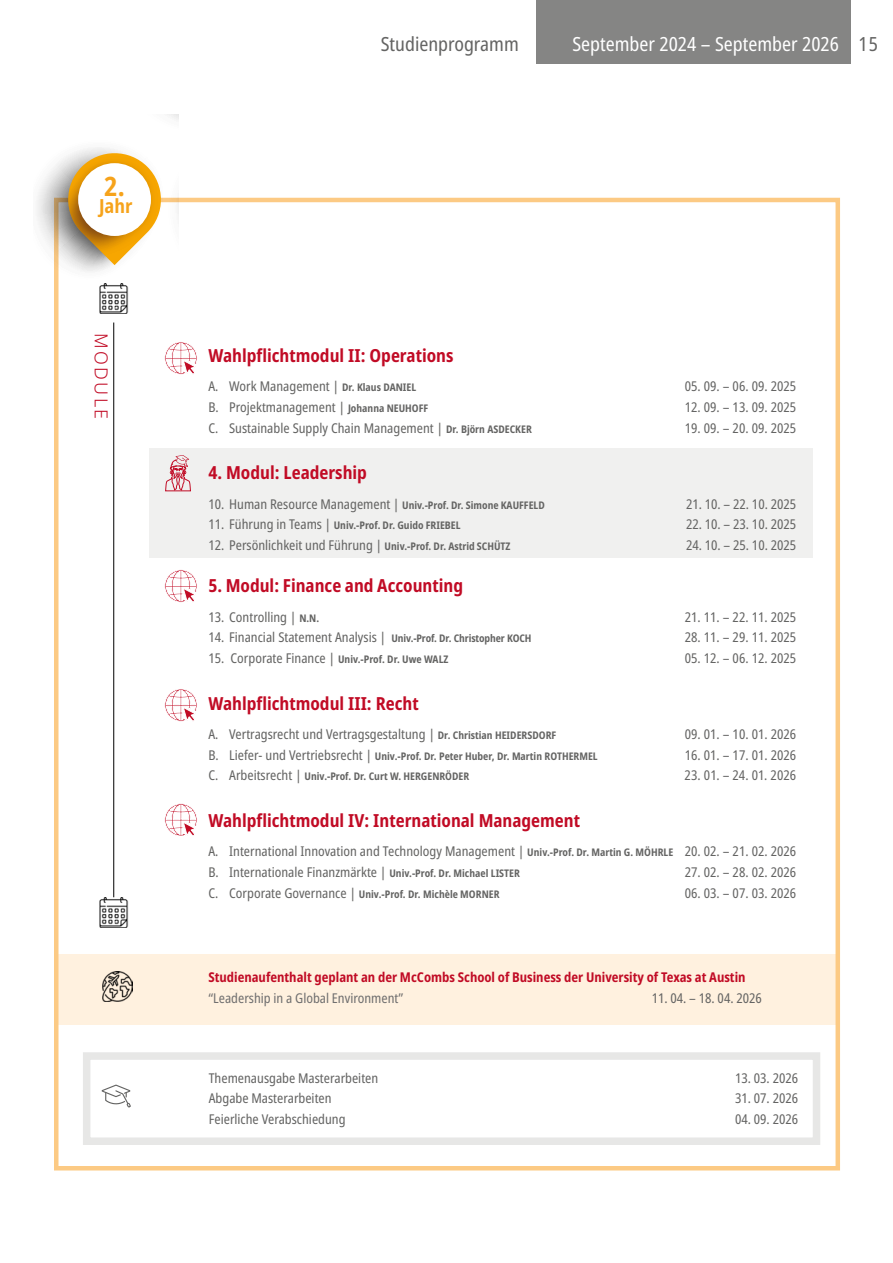
<style>
.page{position:relative;width:893px;height:1263px;background:#fff}
.page>*{position:absolute;margin:0;border:0;box-sizing:border-box;transform-origin:0 0}
.t1{font:700 condensed 26.85px "Noto Sans";color:#f6a31b}
.t2{font:condensed 19.5px "Noto Sans";color:#fff}
.t3{font:condensed 19.5px "Noto Sans";color:#646463}
.t4{font:700 condensed 19.5px "Noto Sans";color:#f6a31b}
.t5{font:700 condensed 18px "Noto Sans";color:#c10b25}
.t6{font:18px "Noto Sans";letter-spacing:.135em;color:#c10b25}
.t7{font:condensed 13.5px/20.7px "Noto Sans";color:#646463}
.t8{font:700 condensed 13.5px "Noto Sans";color:#c10b25}
.t9{font:condensed 13.5px "Noto Sans";color:#706f6f}
.t10{font:700 condensed 10.5px "Noto Sans";color:#646463}
.s1{color:#646463}
.s2{font-weight:700;font-size:10.5px}
.s3{font-weight:400;font-size:13.5px}
</style>
<div class="page">
<div style="left:536px;top:0;width:314px;height:64px;background:#858584"></div>
<div style="left:55px;top:954px;width:782px;height:70px;background:#fff1df"></div>
<div style="left:149px;top:448px;width:663px;height:110px;background:#f0f0ef"></div>
<div style="left:54px;top:198px;width:786px;height:972px;border:4px solid #fcca84"></div>
<img style="left:99px;top:286px;width:30px;height:28px">
<img style="left:99px;top:897px;width:30px;height:30px">
<svg style="left:37px;top:115px;width:142px;height:171px"></svg>
<hr style="left:113px;top:322px;width:1px;height:575px;background:#000">
<img style="left:103px;top:971px;width:30px;height:30px">
<svg style="left:165px;top:455px;width:26px;height:36px"></svg>
<svg style="left:165px;top:803px;width:32px;height:33px"></svg>
<svg style="left:165px;top:689px;width:32px;height:32px"></svg>
<svg style="left:165px;top:570px;width:32px;height:32px"></svg>
<svg style="left:165px;top:342px;width:32px;height:32px"></svg>
<div style="left:83px;top:1052px;width:737px;height:93px;border:8px solid #e7e7e6"></div>
<svg style="left:102px;top:1084px;width:29px;height:23px"></svg>
<h1 class="t1" style="left:104px;top:166px;width:22px">2.</h1>
<h2 class="t4" style="left:99px;top:191px;width:35px">Jahr</h2>
<h3 class="t6" style="left:114px;top:333px;width:88px;rotate:90deg">MODULE</h3>
<h2 class="t3" style="left:381px;top:30px;width:140px">Studienprogramm</h2>
<h2 class="t2" style="left:572px;top:30px;width:307px">September 2024 – September 2026 <span class="s1">15</span></h2>
<h3 class="t5" style="left:208px;top:343px;width:247px">Wahlpflichtmodul II: Operations</h3>
<p class="t7" style="left:208px;top:376px;width:209px">A. Work Management | <span class="s2">Dr. Klaus DANIEL</span></p>
<p class="t7" style="left:685px;top:376px;width:113px">05. 09. – 06. 09. 2025</p>
<p class="t7" style="left:208px;top:397px;width:221px">B. Projektmanagement | <span class="s2">Johanna NEUHOFF</span></p>
<p class="t7" style="left:685px;top:397px;width:113px">12. 09. – 13. 09. 2025</p>
<p class="t7" style="left:208px;top:418px;width:325px">C. Sustainable Supply Chain Management | <span class="s2">Dr. Björn ASDECKER</span></p>
<p class="t7" style="left:685px;top:418px;width:113px">19. 09. – 20. 09. 2025</p>
<h3 class="t5" style="left:208px;top:460px;width:160px">4. Modul: Leadership</h3>
<p class="t10" style="left:208px;top:497px;width:338px"><span class="s3">10. Human Resource Management |</span> Univ.-Prof. Dr. Simone KAUFFELD</p>
<p class="t7" style="left:686px;top:494px;width:112px">21. 10. – 22. 10. 2025</p>
<p class="t10" style="left:208px;top:518px;width:254px"><span class="s3">11. Führung in Teams |</span> Univ.-Prof. Dr. Guido FRIEBEL</p>
<p class="t7" style="left:686px;top:514px;width:112px">22. 10. – 23. 10. 2025</p>
<p class="t7" style="left:208px;top:535px;width:304px">12. Persönlichkeit und Führung | <span class="s2">Univ.-Prof. Dr. Astrid SCHÜTZ</span></p>
<p class="t7" style="left:686px;top:535px;width:112px">24. 10. – 25. 10. 2025</p>
<h3 class="t5" style="left:208px;top:573px;width:256px">5. Modul: Finance and Accounting</h3>
<p class="t7" style="left:208px;top:607px;width:112px">13. Controlling | <span class="s2">N.N.</span></p>
<p class="t7" style="left:685px;top:607px;width:113px">21. 11. – 22. 11. 2025</p>
<p class="t7" style="left:208px;top:627px;width:325px">14. Financial Statement Analysis | <span class="s2">Univ.-Prof. Dr. Christopher KOCH</span></p>
<p class="t7" style="left:685px;top:627px;width:113px">28. 11. – 29. 11. 2025</p>
<p class="t10" style="left:208px;top:652px;width:242px"><span class="s3">15. Corporate Finance |</span> Univ.-Prof. Dr. Uwe WALZ</p>
<p class="t7" style="left:685px;top:648px;width:113px">05. 12. – 06. 12. 2025</p>
<h3 class="t5" style="left:208px;top:690px;width:212px">Wahlpflichtmodul III: Recht</h3>
<p class="t7" style="left:208px;top:724px;width:349px">A. Vertragsrecht und Vertragsgestaltung | <span class="s2">Dr. Christian HEIDERSDORF</span></p>
<p class="t7" style="left:685px;top:724px;width:113px">09. 01. – 10. 01. 2026</p>
<p class="t10" style="left:208px;top:748px;width:391px"><span class="s3">B. Liefer- und Vertriebsrecht |</span> Univ.-Prof. Dr. Peter Huber, Dr. Martin ROTHERMEL</p>
<p class="t7" style="left:685px;top:745px;width:113px">16. 01. – 17. 01. 2026</p>
<p class="t10" style="left:208px;top:769px;width:262px"><span class="s3">C. Arbeitsrecht |</span> Univ.-Prof. Dr. Curt W. HERGENRÖDER</p>
<p class="t7" style="left:684px;top:765px;width:113px">23. 01. – 24. 01. 2026</p>
<h3 class="t5" style="left:208px;top:807px;width:373px">Wahlpflichtmodul IV: International Management</h3>
<p class="t7" style="left:208px;top:841px;width:589px">A. International Innovation and Technology Management | <span class="s2">Univ.-Prof. Dr. Martin G. MÖHRLE</span> 20. 02. – 21. 02. 2026<br>B. Internationale Finanzmärkte | <span class="s2">Univ.-Prof. Dr. Michael LISTER</span></p>
<p class="t7" style="left:685px;top:862px;width:113px">27. 02. – 28. 02. 2026</p>
<p class="t10" style="left:208px;top:886px;width:293px"><span class="s3">C. Corporate Governance |</span> Univ.-Prof. Dr. Michèle MORNER</p>
<p class="t7" style="left:685px;top:883px;width:113px">06. 03. – 07. 03. 2026</p>
<p class="t8" style="left:208px;top:968px;width:539px">Studienaufenthalt geplant an der McCombs School of Business der University of Texas at Austin</p>
<p class="t9" style="left:208px;top:989px;width:197px">“Leadership in a Global Environment”</p>
<p class="t7" style="left:652px;top:988px;width:112px">11. 04. – 18. 04. 2026</p>
<p class="t7" style="left:209px;top:1068px;width:171px">Themenausgabe Masterarbeiten</p>
<p class="t7" style="left:735px;top:1068px;width:65px">13. 03. 2026</p>
<p class="t7" style="left:209px;top:1088px;width:124px">Abgabe Masterarbeiten</p>
<p class="t7" style="left:735px;top:1088px;width:65px">31. 07. 2026</p>
<p class="t7" style="left:209px;top:1109px;width:138px">Feierliche Verabschiedung</p>
<p class="t7" style="left:735px;top:1109px;width:65px">04. 09. 2026</p>
</div>
